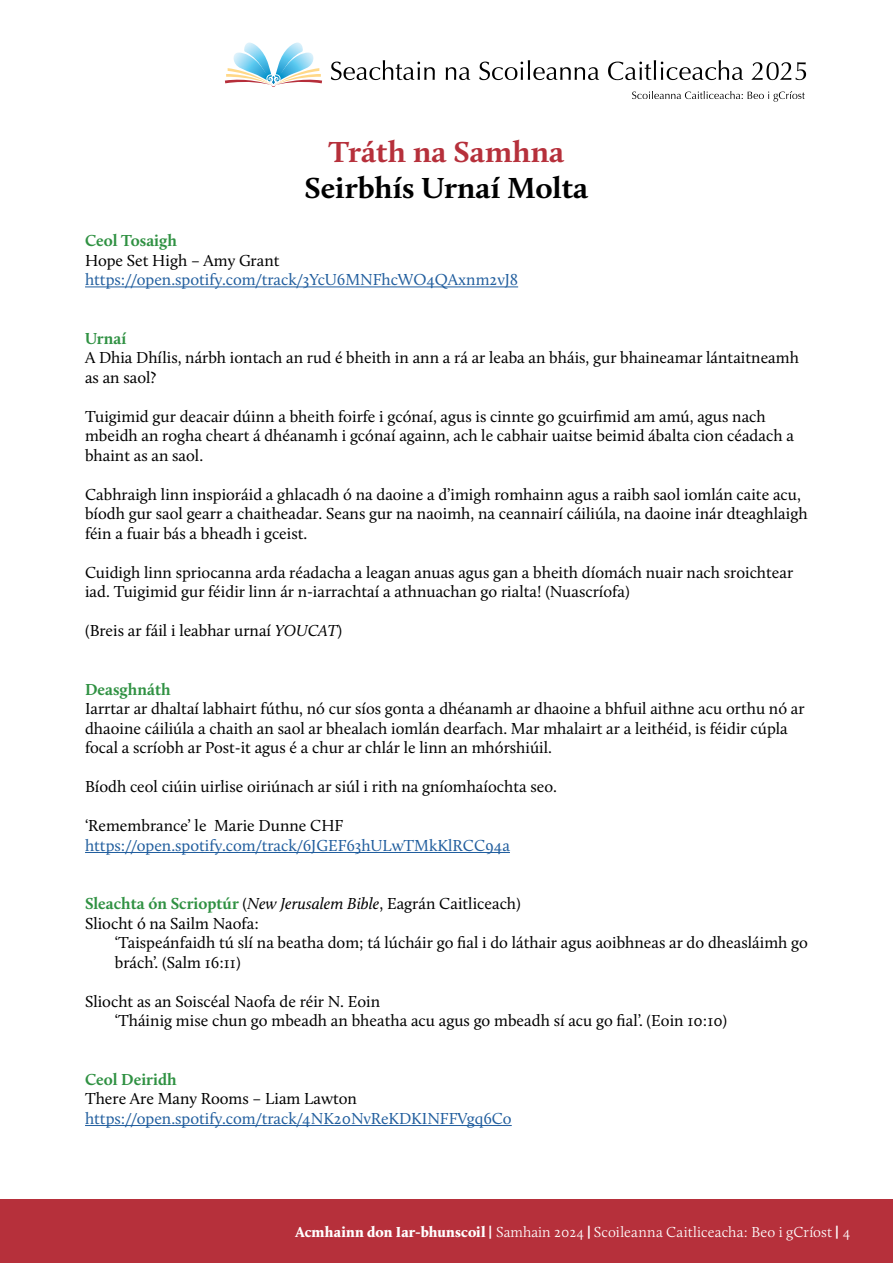
<style>
.page{position:relative;width:893px;height:1263px;background:#fff}
.page>*{position:absolute;margin:0;border:0;box-sizing:border-box;transform-origin:0 0}
.t1{font:700 30px "Calluna";color:#000;scale:1.05 1}
.t2{font:700 30px "Calluna";color:#b6303b;scale:1.05 1}
.t3{font:16.5px/19.5px "Calluna";color:#000}
.t4{font:16.5px "Calluna";color:#215e9e}
.t5{font:700 16.5px "Calluna";color:#2f9142}
.t6{font:300 15px "Calluna";letter-spacing:.005em;color:#fff}
.s1{font-style:italic}
.s2{font-weight:700;color:#2f9142}
.s3{font-weight:900}
.s4{font-family:"Karmina";font-weight:700}
</style>
<div class="page">
<div style="left:0;top:1199px;width:893px;height:64px;background:#b6303b"></div>
<svg style="left:225px;top:43px;width:97px;height:44px"></svg>
<svg style="left:632px;top:91px;width:173px;height:11px"></svg>
<svg style="left:331px;top:60px;width:104px;height:20px"></svg>
<svg style="left:446px;top:67px;width:24px;height:13px"></svg>
<svg style="left:479px;top:60px;width:120px;height:20px"></svg>
<svg style="left:608px;top:60px;width:135px;height:20px"></svg>
<svg style="left:751px;top:62px;width:55px;height:18px"></svg>
<hr style="left:85px;top:286px;width:433px;height:1px;background:#215e9e">
<hr style="left:85px;top:852px;width:425px;height:1px;background:#215e9e">
<hr style="left:85px;top:1125px;width:427px;height:1px;background:#215e9e">
<h1 class="t2" style="left:328px;top:133px;width:226px">Tráth na Samhna</h1>
<h1 class="t1" style="left:304px;top:169px;width:272px">Seirbhís Urnaí Molta</h1>
<p class="t5" style="left:85px;top:230px;width:94px">Ceol Tosaigh</p>
<p class="t3" style="left:85px;top:250px;width:196px">Hope Set High – Amy Grant</p>
<p class="t4" style="left:85px;top:270px;width:435px">https://open.spotify.com/track/3YcU6MNFhcWO4QAxnm2vJ8</p>
<p class="t5" style="left:85px;top:328px;width:43px">Urnaí</p>
<p class="t3" style="left:85px;top:348px;width:715px">A Dhia Dhílis, nárbh iontach an rud é bheith in ann a rá ar leaba an bháis, gur bhaineamar lántaitneamh as an saol?</p>
<p class="t3" style="left:85px;top:406px;width:710px">Tuigimid gur deacair dúinn a bheith foirfe i gcónaí, agus is cinnte go gcuirfimid am amú, agus nach mbeidh an rogha cheart á dhéanamh i gcónaí againn, ach le cabhair uaitse beimid ábalta cion céadach a bhaint as an saol.</p>
<p class="t3" style="left:85px;top:484px;width:724px">Cabhraigh linn inspioráid a ghlacadh ó na daoine a d’imigh romhainn agus a raibh saol iomlán caite acu, bíodh gur saol gearr a chaitheadar. Seans gur na naoimh, na ceannairí cáiliúla, na daoine inár dteaghlaigh féin a fuair bás a bheadh i gceist.</p>
<p class="t3" style="left:85px;top:562px;width:710px">Cuidigh linn spriocanna arda réadacha a leagan anuas agus gan a bheith díomách nuair nach sroichtear iad. Tuigimid gur féidir linn ár n-iarrachtaí a athnuachan go rialta! (Nuascríofa)</p>
<p class="t3" style="left:85px;top:621px;width:259px">(Breis ar fáil i leabhar urnaí <span class="s1">YOUCAT</span>)</p>
<p class="t5" style="left:85px;top:679px;width:87px">Deasghnáth</p>
<p class="t3" style="left:85px;top:699px;width:721px">Iarrtar ar dhaltaí labhairt fúthu, nó cur síos gonta a dhéanamh ar dhaoine a bhfuil aithne acu orthu nó ar dhaoine cáiliúla a chaith an saol ar bhealach iomlán dearfach. Mar mhalairt ar a leithéid, is féidir cúpla focal a scríobh ar Post-it agus é a chur ar chlár le linn an mhórshiúil.</p>
<p class="t3" style="left:85px;top:777px;width:473px">Bíodh ceol ciúin uirlise oiriúnach ar siúl i rith na gníomhaíochta seo.</p>
<p class="t3" style="left:85px;top:816px;width:260px">‘Remembrance’ le Marie Dunne CHF</p>
<p class="t4" style="left:85px;top:835px;width:426px">https://open.spotify.com/track/6JGEF63hULwTMkKlRCC94a</p>
<p class="t3" style="left:85px;top:894px;width:437px"><span class="s2">Sleachta ón Scrioptúr</span> (<span class="s1">New Jerusalem Bible</span>, Eagrán Caitliceach)<br>Sliocht ó na Sailm Naofa:</p>
<p class="t3" style="left:115px;top:933px;width:695px">‘Taispeánfaidh tú slí na beatha dom; tá lúcháir go fial i do láthair agus aoibhneas ar do dheasláimh go brách’. (Salm 16:11)</p>
<p class="t3" style="left:115px;top:991px;width:614px;text-indent:-30px">Sliocht as an Soiscéal Naofa de réir N. Eoin<br>‘Tháinig mise chun go mbeadh an bheatha acu agus go mbeadh sí acu go fial’. (Eoin 10:10)</p>
<p class="t5" style="left:85px;top:1069px;width:93px">Ceol Deiridh</p>
<p class="t3" style="left:85px;top:1089px;width:274px">There Are Many Rooms – Liam Lawton</p>
<p class="t4" style="left:85px;top:1108px;width:428px">https://open.spotify.com/track/4NK20NvReKDKINFFVgq6Co</p>
<p class="t6" style="left:295px;top:1223px;width:556px"><span class="s3">Acmhainn don Iar-bhunscoil</span> <span class="s4">|</span> Samhain 2024 <span class="s4">|</span> Scoileanna Caitliceacha: Beo i gCríost <span class="s4">|</span> 4</p>
</div>
